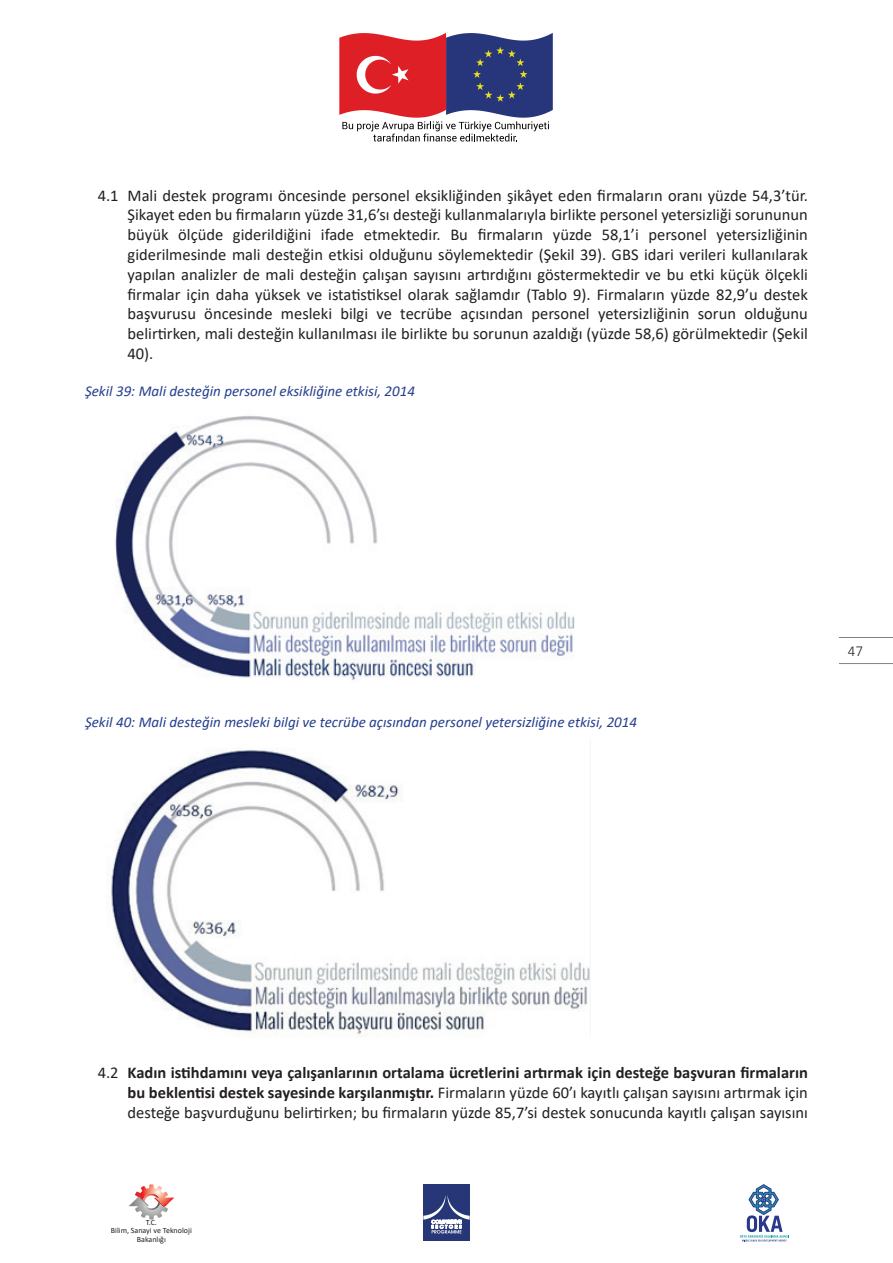
<style>
.page{position:relative;width:893px;height:1263px;background:#fff}
.page>*{position:absolute;margin:0;border:0;box-sizing:border-box;transform-origin:0 0}
.t1{font:16.5px/19.8px "Calibri";color:#231f20;text-align:justify}
.t2{font:italic 15px "Calibri";color:#253f8e}
.t3{font:300 15px "Calibri";color:#231f20}
.t4{font:7.95px/8.1px "Calibri";color:#231f20;text-align:center}
.s1{font-weight:700}
</style>
<div class="page">
<svg style="left:339px;top:33px;width:214px;height:109px"></svg>
<svg style="left:740px;top:1184px;width:49px;height:57px"></svg>
<svg style="left:128px;top:1184px;width:46px;height:35px"></svg>
<div style="left:423px;top:1184px;width:47px;height:57px;background:#263676"></div>
<svg style="left:423px;top:1195px;width:47px;height:38px"></svg>
<img style="left:115px;top:416px;width:459px;height:264px">
<img style="left:107px;top:749px;width:483px;height:287px">
<hr style="left:839px;top:663px;width:54px;height:1px;background:#808285">
<hr style="left:839px;top:637px;width:54px;height:1px;background:#808285">
<p class="t1" style="left:128px;top:185px;width:682px;text-indent:-30px">4.1 Mali destek programı öncesinde personel eksikliğinden şikâyet eden firmaların oranı yüzde 54,3’tür.<br>Şikayet eden bu firmaların yüzde 31,6’sı desteği kullanmalarıyla birlikte personel yetersizliği sorununun büyük ölçüde giderildiğini ifade etmektedir. Bu firmaların yüzde 58,1’i personel yetersizliğinin giderilmesinde mali desteğin etkisi olduğunu söylemektedir (Şekil 39). GBS idari verileri kullanılarak yapılan analizler de mali desteğin çalışan sayısını artırdığını göstermektedir ve bu etki küçük ölçekli firmalar için daha yüksek ve istatistiksel olarak sağlamdır (Tablo 9). Firmaların yüzde 82,9’u destek başvurusu öncesinde mesleki bilgi ve tecrübe açısından personel yetersizliğinin sorun olduğunu belirtirken, mali desteğin kullanılması ile birlikte bu sorunun azaldığı (yüzde 58,6) görülmektedir (Şekil 40).</p>
<p class="t2" style="left:85px;top:380px;width:331px">Şekil 39: Mali desteğin personel eksikliğine etkisi, 2014</p>
<p class="t2" style="left:85px;top:712px;width:554px">Şekil 40: Mali desteğin mesleki bilgi ve tecrübe açısından personel yetersizliğine etkisi, 2014</p>
<p class="t3" style="left:848px;top:642px;width:17px">47</p>
<p class="t1" style="left:128px;top:1062px;width:682px;text-indent:-30px">4.2 <span class="s1">Kadın istihdamını veya çalışanlarının ortalama ücretlerini artırmak için desteğe başvuran firmaların bu beklentisi destek sayesinde karşılanmıştır.</span> Firmaların yüzde 60’ı kayıtlı çalışan sayısını artırmak için desteğe başvurduğunu belirtirken; bu firmaların yüzde 85,7’si destek sonucunda kayıtlı çalışan sayısını</p>
<p class="t4" style="left:111px;top:1218px;width:83px">T.C.<br>Bilim, Sanayi ve Teknoloji<br>Bakanlığı</p>
</div>
